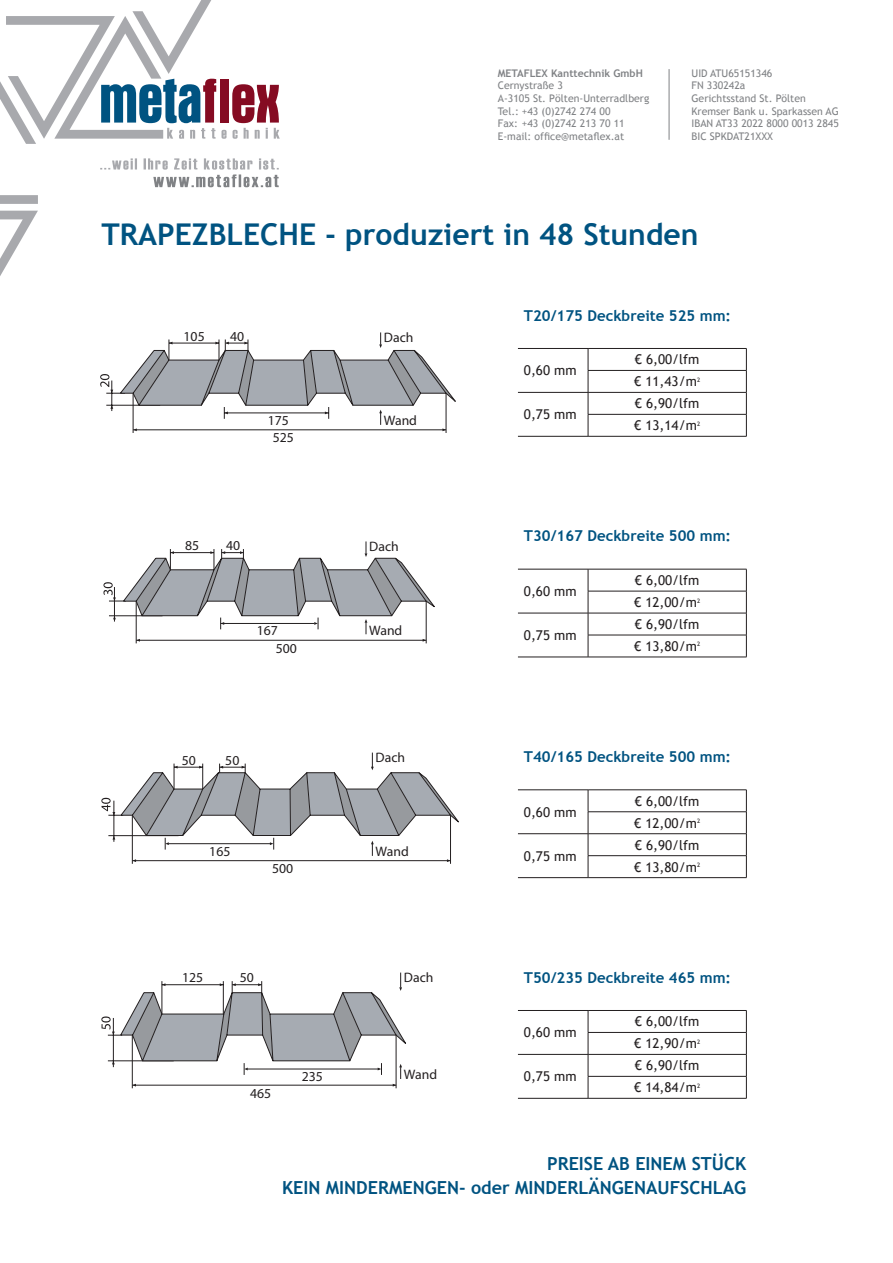
<style>
.page{position:relative;width:893px;height:1263px;background:#fff}
.page>*{position:absolute;margin:0;border:0;box-sizing:border-box;transform-origin:0 0}
.t1{font:700 30px "Trebuchet MS";color:#005381}
.t2{font:700 18px/24px "Trebuchet MS";color:#005381;text-align:right}
.t3{font:700 15px "Trebuchet MS";color:#005381}
.t4{font:13.8px/17.7px "Myriad Pro";color:#231f20;text-align:center}
.t5{font:13.65px "Myriad Pro";color:#231f20}
.t6{font:13.5px/21.9px "Trebuchet MS";color:#231f20}
.t7{font:10.5px/12.6px "Trebuchet MS";color:#808285}
.t8{font:700 10.5px "Trebuchet MS";color:#808285}
.t9{font:6px "Trebuchet MS";color:#231f20}
</style>
<div class="page">
<svg style="left:0;top:211px;width:38px;height:65px"></svg>
<hr style="left:669px;top:69px;width:1px;height:71px;background:#808285">
<svg style="left:0;top:0;width:280px;height:204px"></svg>
<hr style="left:588px;top:370px;width:159px;height:1px;background:#231f20">
<hr style="left:518px;top:392px;width:70px;height:1px;background:#231f20">
<hr style="left:588px;top:392px;width:159px;height:1px;background:#231f20">
<hr style="left:588px;top:414px;width:159px;height:1px;background:#231f20">
<svg style="left:588px;top:349px;width:1px;height:87px"></svg>
<svg style="left:746px;top:349px;width:1px;height:87px"></svg>
<hr style="left:518px;top:348px;width:70px;height:1px;background:#231f20">
<hr style="left:588px;top:348px;width:159px;height:1px;background:#231f20">
<hr style="left:518px;top:436px;width:70px;height:1px;background:#231f20">
<hr style="left:588px;top:436px;width:159px;height:1px;background:#231f20">
<hr style="left:518px;top:569px;width:70px;height:1px;background:#231f20">
<hr style="left:588px;top:569px;width:159px;height:1px;background:#231f20">
<hr style="left:588px;top:591px;width:159px;height:1px;background:#231f20">
<hr style="left:518px;top:613px;width:70px;height:1px;background:#231f20">
<hr style="left:588px;top:613px;width:159px;height:1px;background:#231f20">
<hr style="left:588px;top:635px;width:159px;height:1px;background:#231f20">
<svg style="left:588px;top:569px;width:1px;height:88px"></svg>
<svg style="left:746px;top:569px;width:1px;height:88px"></svg>
<hr style="left:518px;top:657px;width:70px;height:1px;background:#231f20">
<hr style="left:588px;top:657px;width:159px;height:1px;background:#231f20">
<hr style="left:518px;top:789px;width:70px;height:1px;background:#231f20">
<hr style="left:588px;top:789px;width:159px;height:1px;background:#231f20">
<hr style="left:588px;top:811px;width:159px;height:1px;background:#231f20">
<hr style="left:518px;top:833px;width:70px;height:1px;background:#231f20">
<hr style="left:588px;top:833px;width:159px;height:1px;background:#231f20">
<hr style="left:588px;top:855px;width:159px;height:1px;background:#231f20">
<svg style="left:588px;top:790px;width:1px;height:87px"></svg>
<svg style="left:746px;top:790px;width:1px;height:87px"></svg>
<hr style="left:518px;top:877px;width:70px;height:1px;background:#231f20">
<hr style="left:588px;top:877px;width:159px;height:1px;background:#231f20">
<hr style="left:518px;top:1010px;width:70px;height:1px;background:#231f20">
<hr style="left:588px;top:1010px;width:159px;height:1px;background:#231f20">
<hr style="left:588px;top:1032px;width:159px;height:1px;background:#231f20">
<hr style="left:518px;top:1054px;width:70px;height:1px;background:#231f20">
<hr style="left:588px;top:1054px;width:159px;height:1px;background:#231f20">
<hr style="left:588px;top:1076px;width:159px;height:1px;background:#231f20">
<svg style="left:588px;top:1011px;width:1px;height:87px"></svg>
<svg style="left:746px;top:1011px;width:1px;height:87px"></svg>
<hr style="left:518px;top:1098px;width:70px;height:1px;background:#231f20">
<hr style="left:588px;top:1098px;width:159px;height:1px;background:#231f20">
<hr style="left:133px;top:393px;width:1px;height:40px;background:#231f20">
<hr style="left:446px;top:393px;width:1px;height:40px;background:#231f20">
<svg style="left:100px;top:332px;width:356px;height:99px"></svg>
<hr style="left:132px;top:816px;width:1px;height:48px;background:#231f20">
<hr style="left:450px;top:816px;width:1px;height:48px;background:#231f20">
<svg style="left:101px;top:753px;width:358px;height:109px"></svg>
<hr style="left:132px;top:1035px;width:1px;height:53px;background:#231f20">
<hr style="left:396px;top:1035px;width:1px;height:53px;background:#231f20">
<svg style="left:101px;top:972px;width:305px;height:114px"></svg>
<hr style="left:232px;top:984px;width:30px;height:1px;background:#231f20">
<hr style="left:136px;top:601px;width:1px;height:42px;background:#231f20">
<hr style="left:426px;top:601px;width:1px;height:42px;background:#231f20">
<svg style="left:103px;top:541px;width:332px;height:101px"></svg>
<p class="t8" style="left:498px;top:66px;width:147px">METAFLEX Kanttechnik GmbH</p>
<p class="t7" style="left:498px;top:79px;width:153px">Cernystraße 3<br>A-3105 St. Pölten-Unterradlberg<br>Tel.: +43 (0)2742 274 00<br>Fax: +43 (0)2742 213 70 11<br>E-mail: office@metaflex.at</p>
<p class="t7" style="left:691px;top:67px;width:149px">UID ATU65151346<br>FN 330242a<br>Gerichtsstand St. Pölten<br>Kremser Bank u. Sparkassen AG<br>IBAN AT33 2022 8000 0013 2845<br>BIC SPKDAT21XXX</p>
<h1 class="t1" style="left:102px;top:215px;width:598px">TRAPEZBLECHE - produziert in 48 Stunden</h1>
<h3 class="t4" style="left:184px;top:327px;width:23px">105</h3>
<h3 class="t4" style="left:230px;top:327px;width:16px">40</h3>
<h3 class="t4" style="left:384px;top:328px;width:31px">Dach</h3>
<h3 class="t4" style="left:268px;top:411px;width:28px">175<br>525</h3>
<h3 class="t4" style="left:384px;top:411px;width:35px">Wand</h3>
<h3 class="t5" style="left:185px;top:537px;width:16px">85</h3>
<h3 class="t5" style="left:226px;top:537px;width:16px">40</h3>
<h3 class="t5" style="left:369px;top:538px;width:31px">Dach</h3>
<h3 class="t5" style="left:257px;top:622px;width:23px">167</h3>
<h3 class="t5" style="left:369px;top:622px;width:35px">Wand</h3>
<h3 class="t5" style="left:276px;top:640px;width:23px">500</h3>
<h3 class="t4" style="left:182px;top:751px;width:16px">50</h3>
<h3 class="t4" style="left:225px;top:751px;width:16px">50</h3>
<h3 class="t4" style="left:376px;top:748px;width:31px">Dach</h3>
<h3 class="t4" style="left:209px;top:842px;width:23px">165</h3>
<h3 class="t4" style="left:376px;top:842px;width:35px">Wand</h3>
<h3 class="t4" style="left:272px;top:859px;width:23px">500</h3>
<h3 class="t4" style="left:182px;top:969px;width:23px">125</h3>
<h3 class="t4" style="left:240px;top:969px;width:16px">50</h3>
<h3 class="t4" style="left:404px;top:968px;width:31px">Dach</h3>
<h3 class="t4" style="left:302px;top:1067px;width:23px">235</h3>
<h3 class="t4" style="left:404px;top:1065px;width:35px">Wand</h3>
<h3 class="t4" style="left:250px;top:1084px;width:23px">465</h3>
<h3 class="t3" style="left:524px;top:306px;width:209px">T20/175 Deckbreite 525 mm:</h3>
<p class="t6" style="left:524px;top:360px;width:54px">0,60 mm</p>
<p class="t6" style="left:634px;top:349px;width:67px">€ 6,00/lfm € 11,43/m</p>
<p class="t9" style="left:697px;top:376px;width:5px">2</p>
<p class="t6" style="left:524px;top:404px;width:54px">0,75 mm</p>
<p class="t6" style="left:634px;top:393px;width:67px">€ 6,90/lfm € 13,14/m</p>
<p class="t9" style="left:697px;top:420px;width:5px">2</p>
<h3 class="t3" style="left:524px;top:526px;width:209px">T30/167 Deckbreite 500 mm:</h3>
<p class="t6" style="left:524px;top:580px;width:54px">0,60 mm</p>
<p class="t6" style="left:634px;top:569px;width:67px">€ 6,00/lfm € 12,00/m</p>
<p class="t9" style="left:697px;top:597px;width:5px">2</p>
<p class="t6" style="left:524px;top:624px;width:54px">0,75 mm</p>
<p class="t6" style="left:634px;top:613px;width:67px">€ 6,90/lfm € 13,80/m</p>
<p class="t9" style="left:697px;top:641px;width:5px">2</p>
<h3 class="t3" style="left:524px;top:747px;width:209px">T40/165 Deckbreite 500 mm:</h3>
<p class="t6" style="left:524px;top:801px;width:54px">0,60 mm</p>
<p class="t6" style="left:634px;top:790px;width:67px">€ 6,00/lfm € 12,00/m</p>
<p class="t9" style="left:697px;top:817px;width:5px">2</p>
<p class="t6" style="left:524px;top:845px;width:54px">0,75 mm</p>
<p class="t6" style="left:634px;top:834px;width:67px">€ 6,90/lfm € 13,80/m</p>
<p class="t9" style="left:697px;top:861px;width:5px">2</p>
<h3 class="t3" style="left:524px;top:968px;width:209px">T50/235 Deckbreite 465 mm:</h3>
<p class="t6" style="left:524px;top:1022px;width:54px">0,60 mm</p>
<p class="t6" style="left:634px;top:1011px;width:67px">€ 6,00/lfm € 12,90/m</p>
<p class="t9" style="left:697px;top:1038px;width:5px">2</p>
<p class="t6" style="left:524px;top:1066px;width:54px">0,75 mm</p>
<p class="t6" style="left:634px;top:1055px;width:67px">€ 6,90/lfm € 14,84/m</p>
<p class="t9" style="left:697px;top:1082px;width:5px">2</p>
<h2 class="t2" style="left:282px;top:1151px;width:466px">PREISE AB EINEM STÜCK<br>KEIN MINDERMENGEN- oder MINDERLÄNGENAUFSCHLAG</h2>
</div>
